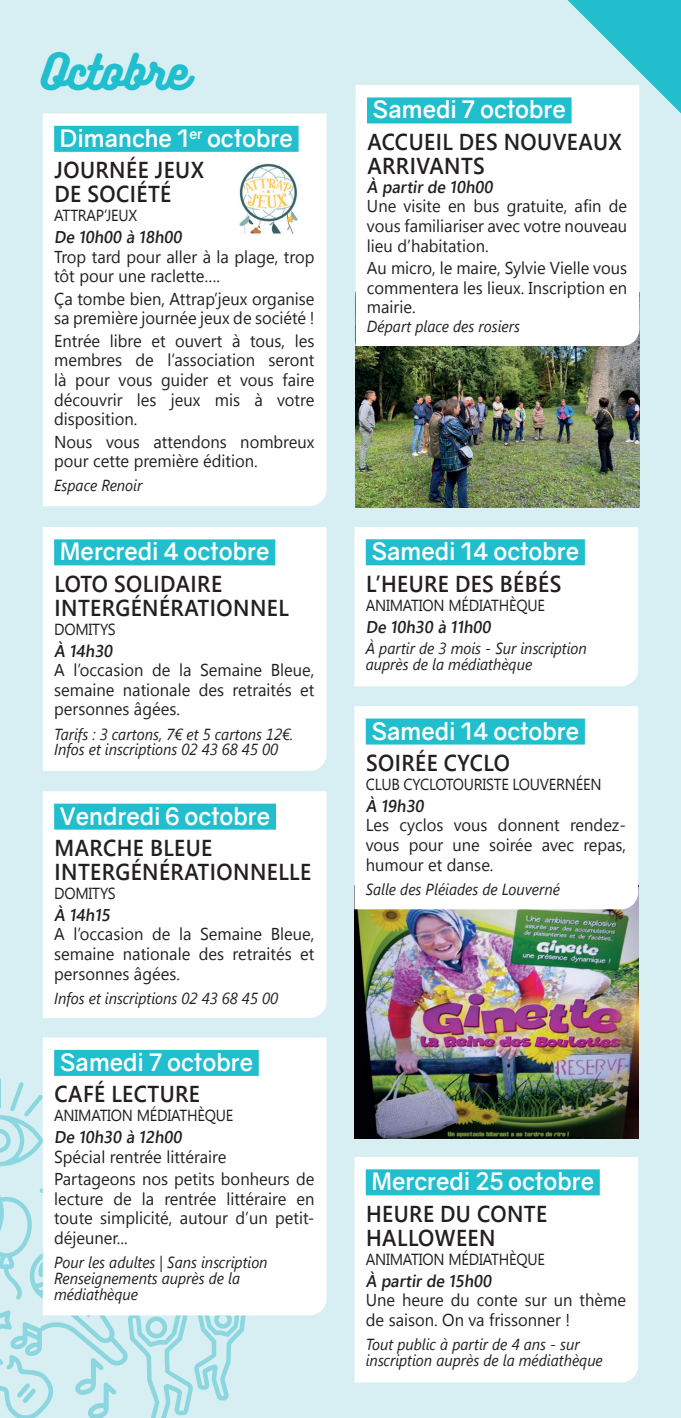
<style>
.page{position:relative;width:681px;height:1418px;background:#fff}
.page>*{position:absolute;margin:0;border:0;box-sizing:border-box;transform-origin:0 0}
.t1{font:44px "Bukhari Script";color:#21bece}
.t2{font:700 24px "Gravity";color:#fff}
.t3{font:600 23px/24px "Segoe UI";letter-spacing:.02em;color:#231f20;scale:.93 1}
.t4{font:17.2px/19.6px "Segoe UI";color:#231f20;text-align:justify;scale:.96 1}
.t5{font:600 17px "Segoe UI";color:#231f20;scale:.95 1}
.t6{font:italic 16px/15.6px "Segoe UI";color:#231f20;scale:.93 1}
.t7{font:16px "Segoe UI";letter-spacing:-.015em;color:#231f20;scale:.93 1}
</style>
<div class="page">
<div style="left:0;top:0;width:680px;height:1417px;background:#d7eff3"></div>
<svg style="left:567px;top:0;width:113px;height:113px"></svg>
<div style="left:354px;top:527px;width:284px;height:159px;background:#fff"></div>
<div style="left:365px;top:539px;width:219px;height:26px;background:#21bece"></div>
<div style="left:43px;top:791px;width:283px;height:227px;background:#fff"></div>
<div style="left:54px;top:803px;width:222px;height:26px;background:#21bece"></div>
<div style="left:43px;top:113px;width:283px;height:393px;background:#fff"></div>
<div style="left:54px;top:126px;width:244px;height:26px;background:#21bece"></div>
<img style="left:237px;top:163px;width:63px;height:72px">
<svg style="left:0;top:1078px;width:252px;height:339px"></svg>
<div style="left:354px;top:1157px;width:284px;height:225px;background:#fff"></div>
<div style="left:365px;top:1169px;width:234px;height:26px;background:#21bece"></div>
<img style="left:354px;top:909px;width:284px;height:229px">
<div style="left:354px;top:706px;width:284px;height:203px;background:#fff"></div>
<div style="left:365px;top:718px;width:219px;height:26px;background:#21bece"></div>
<img style="left:355px;top:346px;width:284px;height:161px">
<div style="left:355px;top:85px;width:284px;height:261px;background:#fff"></div>
<div style="left:367px;top:97px;width:204px;height:26px;background:#21bece"></div>
<div style="left:43px;top:527px;width:283px;height:244px;background:#fff"></div>
<div style="left:54px;top:539px;width:221px;height:26px;background:#21bece"></div>
<div style="left:43px;top:1037px;width:283px;height:278px;background:#fff"></div>
<div style="left:54px;top:1049px;width:204px;height:26px;background:#21bece"></div>
<p class="t1" style="left:40px;top:48px;width:149px">Octobre</p>
<p class="t2" style="left:60px;top:123px;width:234px">Dimanche 1<sup>er</sup> octobre</p>
<p class="t3" style="left:54px;top:158px;width:162px">JOURNÉE JEUX<br>DE SOCIÉTÉ</p>
<p class="t7" style="left:54px;top:204px;width:91px">ATTRAP’JEUX</p>
<p class="t5" style="left:54px;top:223px;width:139px">De 10h00 à 18h00</p>
<p class="t4" style="left:54px;top:246px;width:272px">Trop tard pour aller à la plage, trop tôt pour une raclette….</p>
<p class="t4" style="left:54px;top:288px;width:272px">Ça tombe bien, Attrap’jeux organise sa première journée jeux de société !</p>
<p class="t4" style="left:54px;top:330px;width:272px">Entrée libre et ouvert à tous, les membres de l’association seront là pour vous guider et vous faire découvrir les jeux mis à votre disposition.</p>
<p class="t4" style="left:54px;top:431px;width:272px">Nous vous attendons nombreux pour cette première édition.</p>
<p class="t6" style="left:54px;top:477px;width:96px">Espace Renoir</p>
<p class="t2" style="left:60px;top:536px;width:211px">Mercredi 4 octobre</p>
<p class="t3" style="left:54px;top:571px;width:253px">LOTO SOLIDAIRE<br>INTERGÉNÉRATIONNEL</p>
<p class="t7" style="left:54px;top:618px;width:68px">DOMITYS</p>
<p class="t5" style="left:54px;top:637px;width:66px">À 14h30</p>
<p class="t4" style="left:54px;top:659px;width:272px">A l’occasion de la Semaine Bleue, semaine nationale des retraités et personnes âgées.</p>
<p class="t6" style="left:54px;top:725px;width:259px">Tarifs : 3 cartons, 7€ et 5 cartons 12€.<br>Infos et inscriptions 02 43 68 45 00</p>
<p class="t2" style="left:60px;top:801px;width:212px">Vendredi 6 octobre</p>
<p class="t3" style="left:54px;top:835px;width:277px">MARCHE BLEUE<br>INTERGÉNÉRATIONNELLE</p>
<p class="t7" style="left:54px;top:882px;width:68px">DOMITYS</p>
<p class="t5" style="left:54px;top:901px;width:64px">À 14h15</p>
<p class="t4" style="left:54px;top:923px;width:272px">A l’occasion de la Semaine Bleue, semaine nationale des retraités et personnes âgées.</p>
<p class="t6" style="left:54px;top:989px;width:242px">Infos et inscriptions 02 43 68 45 00</p>
<p class="t2" style="left:60px;top:1047px;width:195px">Samedi 7 octobre</p>
<p class="t3" style="left:54px;top:1081px;width:158px">CAFÉ LECTURE</p>
<p class="t7" style="left:54px;top:1104px;width:194px">ANIMATION MÉDIATHÈQUE</p>
<p class="t5" style="left:54px;top:1123px;width:139px">De 10h30 à 12h00</p>
<p class="t4" style="left:54px;top:1144px;width:272px;line-height:22.4px">Spécial rentrée littéraire<br>Partageons nos petits bonheurs de</p>
<p class="t4" style="left:54px;top:1188px;width:272px">lecture de la rentrée littéraire en toute simplicité, autour d’un petit&shy;déjeuner...</p>
<p class="t6" style="left:54px;top:1253px;width:231px">Pour les adultes | Sans inscription<br>Renseignements auprès de la médiathèque</p>
<p class="t2" style="left:372px;top:95px;width:195px">Samedi 7 octobre</p>
<p class="t3" style="left:367px;top:129px;width:275px">ACCUEIL DES NOUVEAUX<br>ARRIVANTS</p>
<p class="t5" style="left:367px;top:173px;width:137px">À partir de 10h00</p>
<p class="t4" style="left:367px;top:196px;width:272px">Une visite en bus gratuite, afin de vous familiariser avec votre nouveau lieu d’habitation.</p>
<p class="t4" style="left:367px;top:257px;width:272px">Au micro, le maire, Sylvie Vielle vous commentera les lieux. Inscription en mairie.</p>
<p class="t6" style="left:367px;top:318px;width:166px">Départ place des rosiers</p>
<p class="t2" style="left:371px;top:536px;width:209px">Samedi 14 octobre</p>
<p class="t3" style="left:366px;top:571px;width:211px">L’HEURE DES BÉBÉS</p>
<p class="t7" style="left:365px;top:594px;width:194px">ANIMATION MÉDIATHÈQUE</p>
<p class="t5" style="left:365px;top:613px;width:137px">De 10h30 à 11h00</p>
<p class="t6" style="left:365px;top:639px;width:239px">À partir de 3 mois - Sur inscription auprès de la médiathèque</p>
<p class="t2" style="left:371px;top:716px;width:209px">Samedi 14 octobre</p>
<p class="t3" style="left:366px;top:750px;width:156px">SOIRÉE CYCLO</p>
<p class="t7" style="left:365px;top:773px;width:255px">CLUB CYCLOTOURISTE LOUVERNÉEN</p>
<p class="t5" style="left:365px;top:792px;width:66px">À 19h30</p>
<p class="t4" style="left:365px;top:814px;width:272px">Les cyclos vous donnent rendez&shy;vous pour une soirée avec repas, humour et danse.</p>
<p class="t6" style="left:365px;top:880px;width:210px">Salle des Pléiades de Louverné</p>
<p class="t2" style="left:371px;top:1166px;width:224px">Mercredi 25 octobre</p>
<p class="t3" style="left:366px;top:1201px;width:196px">HEURE DU CONTE<br>HALLOWEEN</p>
<p class="t7" style="left:365px;top:1247px;width:194px">ANIMATION MÉDIATHÈQUE</p>
<p class="t5" style="left:365px;top:1266px;width:137px">À partir de 15h00</p>
<p class="t4" style="left:365px;top:1289px;width:272px">Une heure du conte sur un thème de saison. On va frissonner !</p>
<p class="t6" style="left:365px;top:1335px;width:256px">Tout public à partir de 4 ans - sur inscription auprès de la médiathèque</p>
</div>
